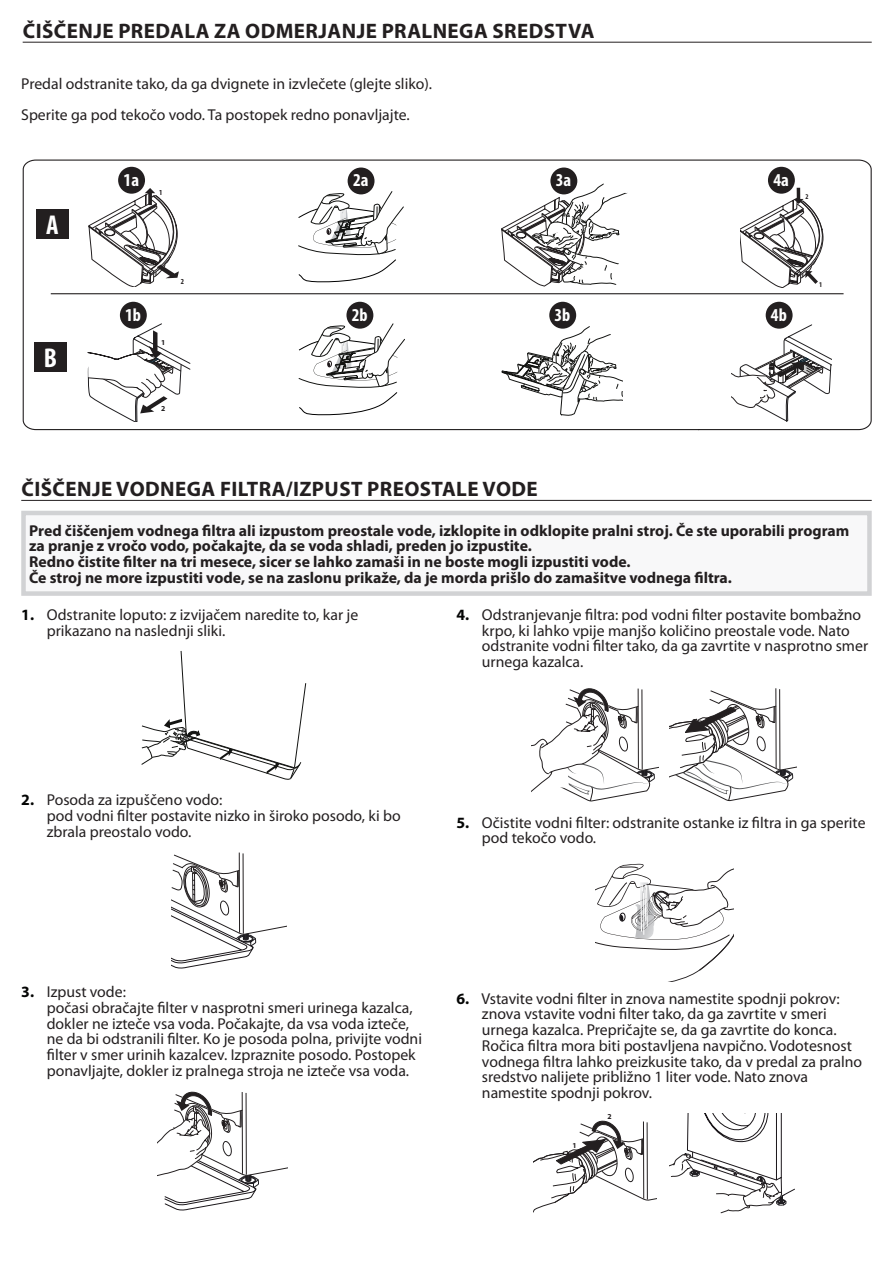
<style>
.page{position:relative;width:893px;height:1263px;background:#fff}
.page>*{position:absolute;margin:0;border:0;box-sizing:border-box;transform-origin:0 0}
.t1{font:700 condensed 27.3px "Myriad Pro";color:#fff}
.Header_14_Underline{font:700 21px "Myriad Pro";letter-spacing:.02em;color:#231f20}
.t2{font:700 condensed 18.15px "Myriad Pro";color:#fff}
.Testo_10_5{font:15.75px/15.8px "Myriad Pro";color:#231f20}
.Header_Bold_Underlin{font:700 15.75px/15.8px "Myriad Pro";color:#231f20}
.t3{font:700 7.65px "Myriad Pro";color:#231f20}
.t4{font:700 condensed 7.65px "Myriad Pro";color:#231f20}
.t5{font:700 7.5px "Myriad Pro";color:#201d1e}
.t6{font:700 condensed 7.35px "Myriad Pro";color:#231f20}
.s1{font-weight:700;color:#040504}
</style>
<div class="page">
<hr style="left:23px;top:42px;width:849px;height:1px;background:#231f20">
<hr style="left:21px;top:500px;width:851px;height:1px;background:#231f20">
<div style="left:24px;top:513px;width:845px;height:80px;background:#f8f8f9"></div>
<div style="left:21px;top:511px;width:851px;height:85px;border:4px solid #d1d2d4"></div>
<svg style="left:141px;top:651px;width:165px;height:129px"></svg>
<svg style="left:171px;top:852px;width:115px;height:116px"></svg>
<svg style="left:158px;top:1091px;width:130px;height:120px"></svg>
<svg style="left:531px;top:688px;width:128px;height:114px"></svg>
<svg style="left:669px;top:688px;width:128px;height:113px"></svg>
<svg style="left:595px;top:863px;width:138px;height:119px"></svg>
<svg style="left:534px;top:1120px;width:122px;height:92px"></svg>
<svg style="left:669px;top:1113px;width:126px;height:100px"></svg>
<svg style="left:23px;top:160px;width:849px;height:270px"></svg>
<svg style="left:88px;top:323px;width:102px;height:99px"></svg>
<svg style="left:501px;top:326px;width:121px;height:90px"></svg>
<svg style="left:731px;top:325px;width:100px;height:96px"></svg>
<svg style="left:298px;top:320px;width:107px;height:97px"></svg>
<svg style="left:297px;top:191px;width:106px;height:94px"></svg>
<svg style="left:502px;top:183px;width:125px;height:103px"></svg>
<svg style="left:741px;top:188px;width:82px;height:100px"></svg>
<svg style="left:89px;top:188px;width:91px;height:98px"></svg>
<div style="left:115px;top:164px;width:33px;height:32px;background:#fff;border-radius:50%"></div>
<div style="left:118px;top:167px;width:27px;height:27px;background:#231f20;border-radius:50%"></div>
<svg style="left:117px;top:299px;width:32px;height:32px"></svg>
<div style="left:120px;top:302px;width:27px;height:27px;background:#231f20;border-radius:50%"></div>
<svg style="left:345px;top:165px;width:32px;height:32px"></svg>
<div style="left:348px;top:168px;width:26px;height:26px;background:#231f20;border-radius:50%"></div>
<svg style="left:344px;top:299px;width:32px;height:32px"></svg>
<div style="left:346px;top:302px;width:27px;height:27px;background:#231f20;border-radius:50%"></div>
<svg style="left:548px;top:165px;width:32px;height:32px"></svg>
<div style="left:550px;top:168px;width:27px;height:26px;background:#231f20;border-radius:50%"></div>
<svg style="left:547px;top:299px;width:32px;height:32px"></svg>
<div style="left:549px;top:302px;width:27px;height:27px;background:#231f20;border-radius:50%"></div>
<div style="left:765px;top:164px;width:32px;height:32px;background:#fff;border-radius:50%"></div>
<div style="left:768px;top:167px;width:27px;height:27px;background:#231f20;border-radius:50%"></div>
<svg style="left:763px;top:299px;width:32px;height:32px"></svg>
<div style="left:766px;top:302px;width:27px;height:27px;background:#231f20;border-radius:50%"></div>
<div style="left:36px;top:210px;width:33px;height:29px;background:#231f20"></div>
<div style="left:34px;top:343px;width:33px;height:29px;background:#231f20"></div>
<hr style="left:51px;top:293px;width:792px;height:1px;background:#231f20">
<p class="Header_14_Underline" style="left:23px;top:17px;width:573px">ČIŠČENJE PREDALA ZA ODMERJANJE PRALNEGA SREDSTVA</p>
<p class="Testo_10_5" style="left:21px;top:75px;width:412px">Predal odstranite tako, da ga dvignete in izvlečete (glejte sliko).</p>
<p class="Testo_10_5" style="left:21px;top:107px;width:390px">Sperite ga pod tekočo vodo. Ta postopek redno ponavljajte.</p>
<p class="t1" style="left:46px;top:208px;width:14px">A</p>
<p class="t1" style="left:44px;top:340px;width:15px">B</p>
<p class="t2" style="left:124px;top:168px;width:17px">1a</p>
<p class="t4" style="left:159px;top:188px;width:5px">1</p>
<p class="t2" style="left:125px;top:303px;width:17px">1b</p>
<p class="t4" style="left:181px;top:277px;width:5px">2</p>
<p class="t5" style="left:161px;top:338px;width:6px">1</p>
<p class="t5" style="left:161px;top:403px;width:6px">2</p>
<p class="t2" style="left:353px;top:169px;width:17px">2a</p>
<p class="t2" style="left:352px;top:303px;width:17px">2b</p>
<p class="t2" style="left:556px;top:169px;width:17px">3a</p>
<p class="t2" style="left:554px;top:303px;width:17px">3b</p>
<p class="t2" style="left:773px;top:168px;width:17px">4a</p>
<p class="t6" style="left:805px;top:192px;width:5px">2</p>
<p class="t2" style="left:771px;top:303px;width:17px">4b</p>
<p class="t6" style="left:819px;top:280px;width:5px">1</p>
<p class="Header_14_Underline" style="left:21px;top:475px;width:518px">ČIŠČENJE VODNEGA FILTRA/IZPUST PREOSTALE VODE</p>
<p class="Header_Bold_Underlin" style="left:29px;top:522px;width:822px">Pred čiščenjem vodnega filtra ali izpustom preostale vode, izklopite in odklopite pralni stroj. Če ste uporabili program za pranje z vročo vodo, počakajte, da se voda shladi, preden jo izpustite.</p>
<p class="Header_Bold_Underlin" style="left:29px;top:553px;width:603px">Redno čistite filter na tri mesece, sicer se lahko zamaši in ne boste mogli izpustiti vode.</p>
<p class="Header_Bold_Underlin" style="left:29px;top:569px;width:704px">Če stroj ne more izpustiti vode, se na zaslonu prikaže, da je morda prišlo do zamašitve vodnega filtra.</p>
<p class="Testo_10_5" style="left:47px;top:606px;width:313px;text-indent:-26px"><span class="s1">1.</span> Odstranite loputo: z izvijačem naredite to, kar je prikazano na naslednji sliki.</p>
<p class="Testo_10_5" style="left:482px;top:606px;width:388px;text-indent:-26px"><span class="s1">4.</span> Odstranjevanje filtra: pod vodni filter postavite bombažno krpo, ki lahko vpije manjšo količino preostale vode. Nato odstranite vodni filter tako, da ga zavrtite v nasprotno smer urnega kazalca.</p>
<p class="Testo_10_5" style="left:47px;top:792px;width:355px;text-indent:-26px"><span class="s1">2.</span> Posoda za izpuščeno vodo:<br>pod vodni filter postavite nizko in široko posodo, ki bo zbrala preostalo vodo.</p>
<p class="Testo_10_5" style="left:482px;top:814px;width:385px;text-indent:-26px"><span class="s1">5.</span> Očistite vodni filter: odstranite ostanke iz filtra in ga sperite pod tekočo vodo.</p>
<p class="Testo_10_5" style="left:47px;top:984px;width:377px;text-indent:-26px"><span class="s1">3.</span> Izpust vode:<br>počasi obračajte filter v nasprotni smeri urinega kazalca, dokler ne izteče vsa voda. Počakajte, da vsa voda izteče, ne da bi odstranili filter. Ko je posoda polna, privijte vodni filter v smer urinih kazalcev. Izpraznite posodo. Postopek ponavljajte, dokler iz pralnega stroja ne izteče vsa voda.</p>
<p class="Testo_10_5" style="left:482px;top:990px;width:382px;text-indent:-26px"><span class="s1">6.</span> Vstavite vodni filter in znova namestite spodnji pokrov: znova vstavite vodni filter tako, da ga zavrtite v smeri urnega kazalca. Prepričajte se, da ga zavrtite do konca.<br>Ročica filtra mora biti postavljena navpično. Vodotesnost vodnega filtra lahko preizkusite tako, da v predal za pralno sredstvo nalijete približno 1 liter vode. Nato znova namestite spodnji pokrov.</p>
<p class="t3" style="left:572px;top:1140px;width:6px">1</p>
<p class="t3" style="left:607px;top:1111px;width:6px">2</p>
</div>
